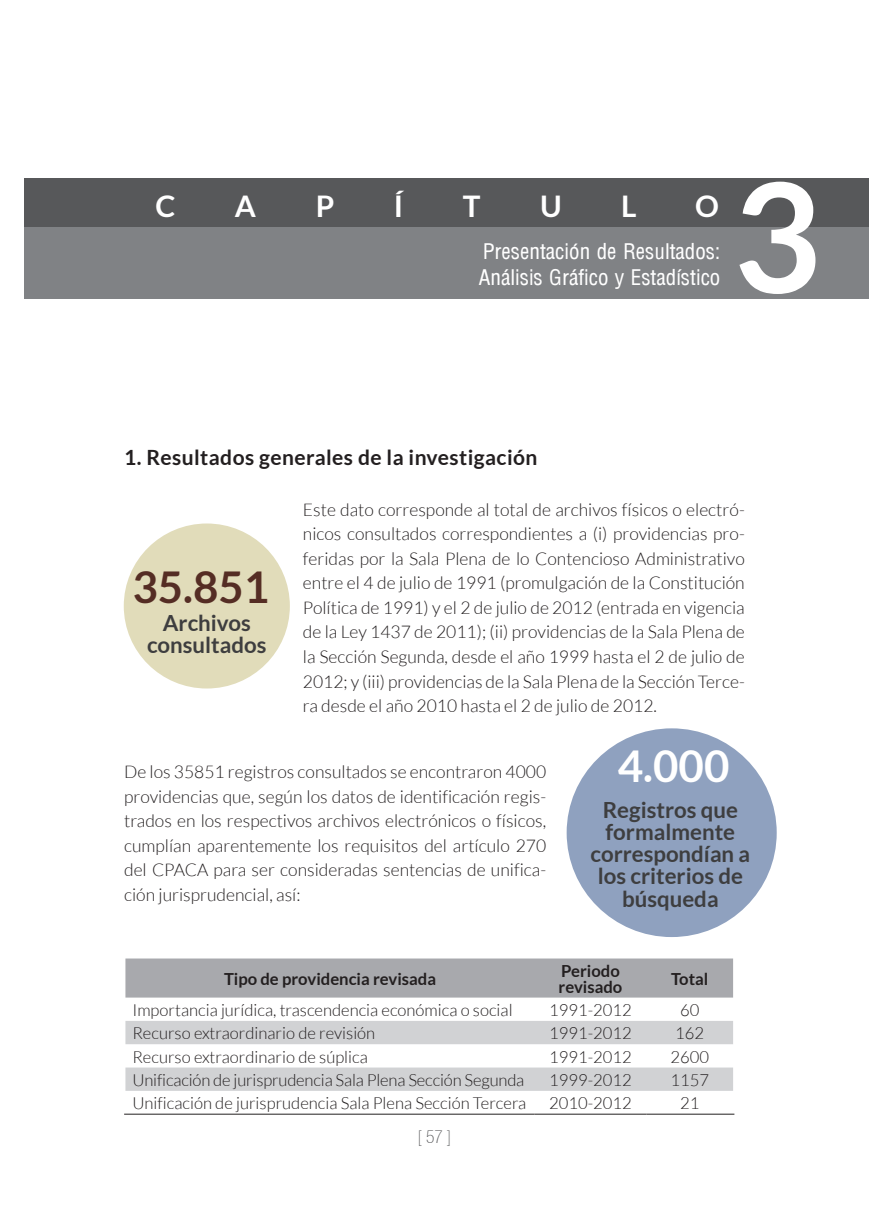
<style>
.page{position:relative;width:869px;height:1216px;background:#fff}
.page>*{position:absolute;margin:0;border:0;box-sizing:border-box;transform-origin:0 0}
.t1{font:700 151.9px "Lato";color:#fff}
.t2{font:700 43.75px "Lato";color:#552d24}
.t3{font:700 43.75px "Lato";color:#fff}
.t4{font:700 29.75px "Lato";color:#fff}
.t5{font:700 22.22px/22.2px "Lato";color:#3e3e3f;text-align:center}
.t6{font:21px/26.2px "Arena Condensed";color:#fff}
.t7{font:700 21px "Lato";letter-spacing:.02em;color:#231f20}
.t8{font:300 17.5px/24.5px "Lato";color:#231f20;text-align:justify}
.t9{font:17.5px "Context Reprise Thin Cond S Si Normal";color:#57585a}
.t10{font:300 16.62px "Lato";color:#231f20}
.t11{font:700 16.62px/15.8px "Lato";color:#231f20}
</style>
<div class="page">
<div style="left:125px;top:958px;width:607px;height:39px;background:#a8a9ad"></div>
<svg style="left:125px;top:1021px;width:607px;height:69px;fill:#d1d2d4"></svg>
<hr style="left:124px;top:1113px;width:410px;height:1px;background:#231f20">
<hr style="left:534px;top:1113px;width:112px;height:1px;background:#231f20">
<hr style="left:646px;top:1113px;width:88px;height:1px;background:#231f20">
<div style="left:25px;top:179px;width:843px;height:49px;background:#57585a"></div>
<div style="left:25px;top:227px;width:843px;height:71px;background:#808285"></div>
<div style="left:124px;top:523px;width:166px;height:165px;background:#e1dcba;border-radius:50%"></div>
<div style="left:566px;top:728px;width:210px;height:209px;background:#8fa1bf;border-radius:50%"></div>
<p class="t4" style="left:155px;top:189px;width:21px">C</p>
<p class="t4" style="left:235px;top:189px;width:51px">ap</p>
<p class="t4" style="left:393px;top:189px;width:11px">í</p>
<p class="t4" style="left:462px;top:189px;width:19px">t</p>
<p class="t4" style="left:539px;top:189px;width:23px">u</p>
<p class="t4" style="left:621px;top:189px;width:49px">lo</p>
<p class="t6" style="left:478px;top:239px;width:243px">Presentación de Resultados:<br>Análisis Gráfico y Estadístico</p>
<p class="t1" style="left:732px;top:150px;width:90px">3</p>
<p class="t7" style="left:124px;top:445px;width:414px">1. Resultados generales de la investigación</p>
<p class="t8" style="left:303px;top:497px;width:443px">Este dato corresponde al total de archivos físicos o electró&shy;nicos consultados correspondientes a (i) providencias pro&shy;feridas por la Sala Plena de lo Contencioso Administrativo entre el 4 de julio de 1991 (promulgación de la Constitución Política de 1991) y el 2 de julio de 2012 (entrada en vigencia de la Ley 1437 de 2011); (ii) providencias de la Sala Plena de la Sección Segunda, desde el año 1999 hasta el 2 de julio de 2012; y (iii) providencias de la Sala Plena de la Sección Terce&shy;ra desde el año 2010 hasta el 2 de julio de 2012.</p>
<p class="t2" style="left:132px;top:561px;width:138px">35.851</p>
<p class="t5" style="left:147px;top:611px;width:121px">Archivos consultados</p>
<p class="t8" style="left:124px;top:759px;width:423px">De los 35851 registros consultados se encontraron 4000 providencias que, según los datos de identificación regis&shy;trados en los respectivos archivos electrónicos o físicos, cumplían aparentemente los requisitos del artículo 270 del CPACA para ser consideradas sentencias de unifica&shy;ción jurisprudencial, así:</p>
<p class="t3" style="left:617px;top:741px;width:113px">4.000</p>
<p class="t5" style="left:590px;top:798px;width:161px">Registros que formalmente correspondían a los criterios de búsqueda</p>
<p class="t11" style="left:224px;top:970px;width:213px">Tipo de providencia revisada</p>
<p class="t11" style="left:558px;top:962px;width:65px">Periodo revisado</p>
<p class="t11" style="left:670px;top:970px;width:39px">Total</p>
<p class="t10" style="left:132px;top:1001px;width:381px">Importancia jurídica, trascendencia económica o social</p>
<p class="t10" style="left:549px;top:1001px;width:84px">1991-2012</p>
<p class="t10" style="left:679px;top:1001px;width:21px">60</p>
<p class="t10" style="left:132px;top:1024px;width:244px">Recurso extraordinario de revisión</p>
<p class="t10" style="left:549px;top:1024px;width:84px">1991-2012</p>
<p class="t10" style="left:675px;top:1024px;width:30px">162</p>
<p class="t10" style="left:132px;top:1047px;width:237px">Recurso extraordinario de súplica</p>
<p class="t10" style="left:549px;top:1047px;width:84px">1991-2012</p>
<p class="t10" style="left:670px;top:1047px;width:40px">2600</p>
<p class="t10" style="left:132px;top:1070px;width:393px">Unificación de jurisprudencia Sala Plena Sección Segunda</p>
<p class="t10" style="left:549px;top:1070px;width:84px">1999-2012</p>
<p class="t10" style="left:670px;top:1070px;width:40px">1157</p>
<p class="t10" style="left:132px;top:1094px;width:395px">Unificación de jurisprudencia Sala Plena Sección Tercera</p>
<p class="t10" style="left:549px;top:1094px;width:84px">2010-2012</p>
<p class="t10" style="left:679px;top:1094px;width:21px">21</p>
<p class="t9" style="left:418px;top:1127px;width:34px">[ 57 ]</p>
</div>
